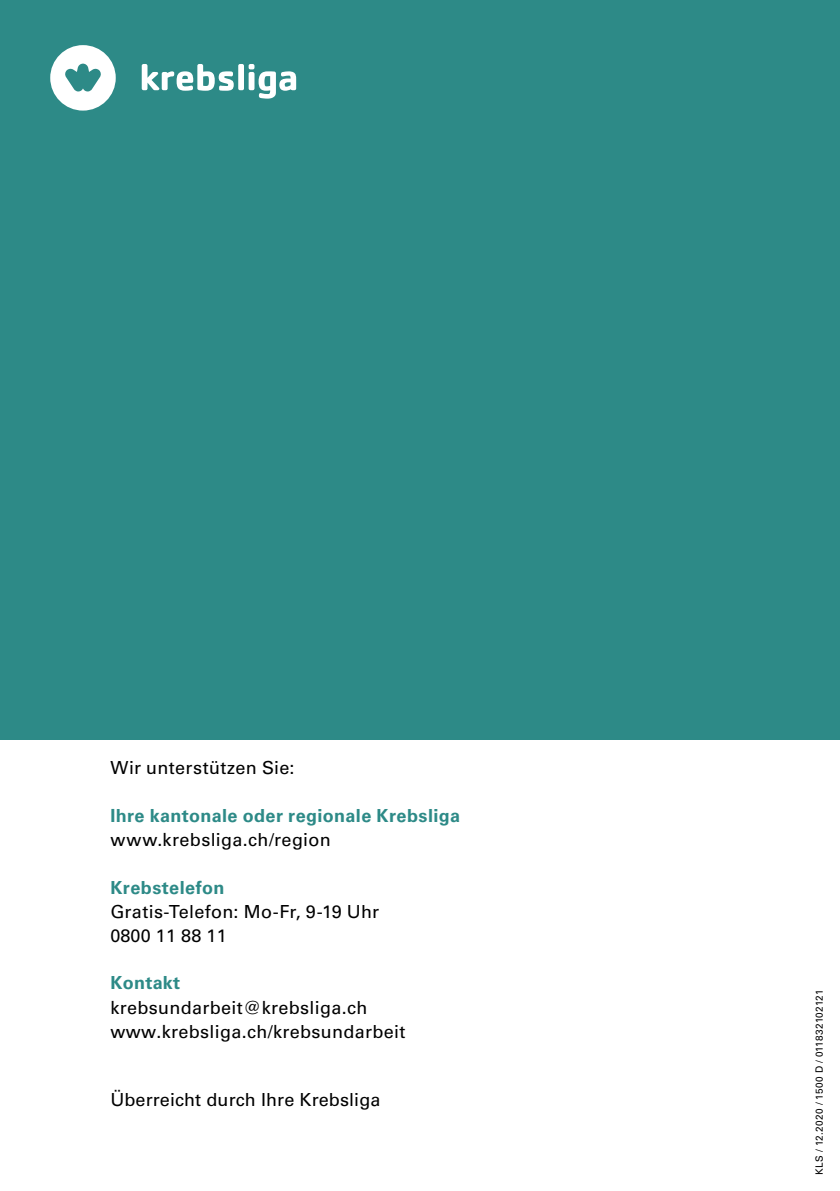
<style>
.page{position:relative;width:840px;height:1191px;background:#fff}
.page>*{position:absolute;margin:0;border:0;box-sizing:border-box;transform-origin:0 0}
.t1{font:18px/24px "Univers LT Std";letter-spacing:.02em;color:#000}
.t2{font:700 18px "Univers LT Std";letter-spacing:.02em;color:#2d8a87}
.t3{font:10px "Univers LT Std";letter-spacing:.025em;color:#000}
</style>
<div class="page">
<div style="left:0;top:0;width:839px;height:739px;background:#2d8a87"></div>
<svg style="left:50px;top:45px;width:66px;height:66px"></svg>
<svg style="left:142px;top:64px;width:91px;height:27px"></svg>
<div style="left:238px;top:64px;width:6px;height:26px;background:#fff;border-radius:2px"></div>
<svg style="left:248px;top:64px;width:48px;height:35px"></svg>
<p class="t1" style="left:110px;top:756px;width:186px">Wir unterstützen Sie:</p>
<p class="t2" style="left:110px;top:804px;width:351px">Ihre kantonale oder regionale Krebsliga</p>
<p class="t1" style="left:110px;top:827px;width:222px">www.krebsliga.ch/region</p>
<p class="t2" style="left:110px;top:876px;width:115px">Krebstelefon</p>
<p class="t1" style="left:110px;top:899px;width:270px">Gratis-Telefon: Mo-Fr, 9-19 Uhr<br>0800 11 88 11</p>
<p class="t2" style="left:110px;top:972px;width:71px">Kontakt</p>
<p class="t1" style="left:110px;top:995px;width:296px">krebsundarbeit@krebsliga.ch www.krebsliga.ch/krebsundarbeit</p>
<p class="t1" style="left:110px;top:1087px;width:271px">Überreicht durch Ihre Krebsliga</p>
<p class="t3" style="left:812px;top:1175px;width:187px;rotate:-90deg">KLS / 12.2020 / 1500 D / 011832102121</p>
</div>
